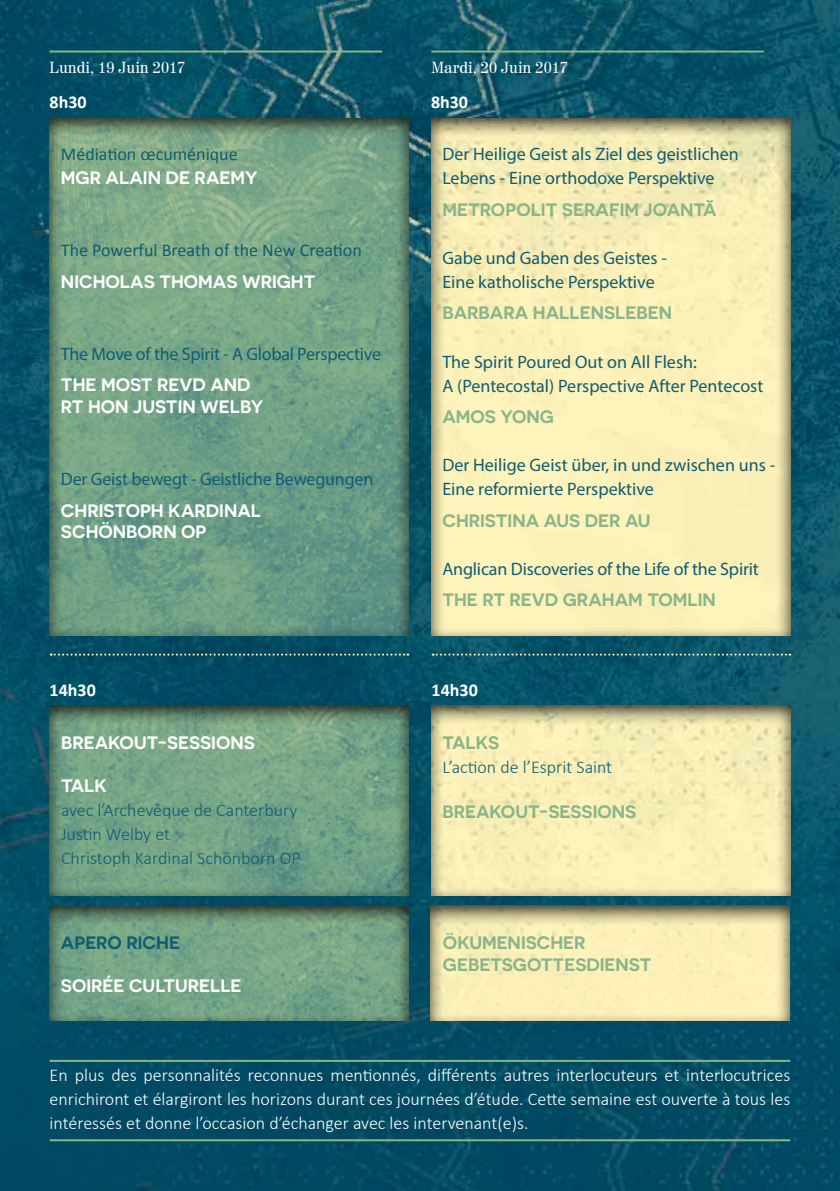
<style>
.page{position:relative;width:840px;height:1191px;background:#fff}
.page>*{position:absolute;margin:0;border:0;box-sizing:border-box;transform-origin:0 0}
.t1{font:18px/24px "Myriad Pro";color:#105d72}
.t2{font:300 18px/24px "Calibri";color:#fff;text-align:justify}
.t3{font:600 18px/21.6px "Novecentosanswide";color:#8ab48b}
.t4{font:600 18px/21.6px "Novecentosanswide";color:#fff}
.t5{font:300 18px/24px "Calibri";color:#105d72}
.t6{font:18px "Calibri";color:#105d72}
.t7{font:700 18px "Calibri";color:#fff}
.t8{font:600 18px "Novecentosanswide";color:#105d72}
.t9{font:16px "Century 725 BT";color:#fff}
</style>
<div class="page">
<img style="left:0;top:0;width:839px;height:1191px">
<div style="left:47px;top:115px;width:362px;height:522px;background:#000;opacity:.82"></div>
<div style="left:428px;top:115px;width:362px;height:522px;background:#000;opacity:.82"></div>
<div style="left:47px;top:702px;width:362px;height:194px;background:#000;opacity:.82"></div>
<div style="left:428px;top:701px;width:362px;height:194px;background:#000;opacity:.82"></div>
<div style="left:428px;top:902px;width:362px;height:120px;background:#000;opacity:.82"></div>
<div style="left:47px;top:902px;width:362px;height:120px;background:#000;opacity:.82"></div>
<hr style="left:50px;top:51px;width:332px;height:2px;background:#8ab48b">
<svg style="left:51px;top:653px;width:357px;height:2px"></svg>
<svg style="left:432px;top:653px;width:357px;height:2px"></svg>
<hr style="left:431px;top:51px;width:332px;height:2px;background:#8ab48b">
<hr style="left:50px;top:1059px;width:739px;height:2px;background:#8ab48b">
<hr style="left:50px;top:1139px;width:739px;height:2px;background:#8ab48b">
<p class="t9" style="left:50px;top:57px;width:137px">Lundi, 19 Juin 2017</p>
<p class="t9" style="left:431px;top:57px;width:138px">Mardi, 20 Juin 2017</p>
<p class="t7" style="left:50px;top:90px;width:39px">8h30</p>
<p class="t6" style="left:61px;top:143px;width:178px">Médiation œcuménique</p>
<p class="t4" style="left:61px;top:167px;width:198px">MGR ALAIN DE RAEMY</p>
<p class="t6" style="left:61px;top:239px;width:302px">The Powerful Breath of the New Creation</p>
<p class="t4" style="left:61px;top:270px;width:256px">NICHOLAS THOMAS WRIGHT</p>
<p class="t1" style="left:61px;top:341px;width:321px">The Move of the Spirit - A Global Perspective</p>
<p class="t4" style="left:61px;top:374px;width:204px">THE MOST REVD AND<br>RT HON JUSTIN WELBY</p>
<p class="t1" style="left:61px;top:467px;width:314px">Der Geist bewegt - Geistliche Bewegungen</p>
<p class="t4" style="left:61px;top:499px;width:201px">CHRISTOPH KARDINAL<br>SCHÖNBORN OP</p>
<p class="t7" style="left:431px;top:90px;width:39px">8h30</p>
<p class="t1" style="left:442px;top:142px;width:298px">Der Heilige Geist als Ziel des geistlichen<br>Lebens - Eine orthodoxe Perspektive</p>
<p class="t3" style="left:442px;top:198px;width:276px">METROPOLIT SERAFIM JOANTĂ</p>
<p class="t1" style="left:442px;top:245px;width:226px">Gabe und Gaben des Geistes -<br>Eine katholische Perspektive</p>
<p class="t3" style="left:442px;top:302px;width:231px">BARBARA HALLENSLEBEN</p>
<p class="t1" style="left:442px;top:349px;width:322px">The Spirit Poured Out on All Flesh:<br>A (Pentecostal) Perspective After Pentecost</p>
<p class="t3" style="left:442px;top:406px;width:113px">AMOS YONG</p>
<p class="t1" style="left:442px;top:453px;width:334px">Der Heilige Geist über, in und zwischen uns -<br>Eine reformierte Perspektive</p>
<p class="t3" style="left:442px;top:509px;width:209px">CHRISTINA AUS DER AU</p>
<p class="t1" style="left:442px;top:556px;width:318px">Anglican Discoveries of the Life of the Spirit</p>
<p class="t3" style="left:442px;top:589px;width:275px">THE RT REVD GRAHAM TOMLIN</p>
<p class="t7" style="left:50px;top:677px;width:48px">14h30</p>
<p class="t7" style="left:431px;top:677px;width:48px">14h30</p>
<p class="t4" style="left:61px;top:731px;width:195px">BREAKOUT-SESSIONS</p>
<p class="t4" style="left:61px;top:774px;width:47px">TALK</p>
<p class="t5" style="left:61px;top:797px;width:241px">avec l’Archevêque de Canterbury<br>Justin Welby et<br>Christoph Kardinal Schönborn OP</p>
<p class="t8" style="left:61px;top:931px;width:120px">APERO RICHE</p>
<p class="t4" style="left:61px;top:974px;width:182px">SOIRÉE CULTURELLE</p>
<p class="t3" style="left:442px;top:731px;width:58px">TALKS</p>
<p class="t5" style="left:442px;top:754px;width:171px">L’action de l’Esprit Saint</p>
<p class="t3" style="left:442px;top:800px;width:195px">BREAKOUT-SESSIONS</p>
<p class="t3" style="left:442px;top:931px;width:210px">ÖKUMENISCHER<br>GEBETSGOTTESDIENST</p>
<p class="t2" style="left:50px;top:1063px;width:741px">En plus des personnalités reconnues mentionnés, différents autres interlocuteurs et interlocutrices enrichiront et élargiront les horizons durant ces journées d’étude. Cette semaine est ouverte à tous les intéressés et donne l’occasion d’échanger avec les intervenant(e)s.</p>
</div>
